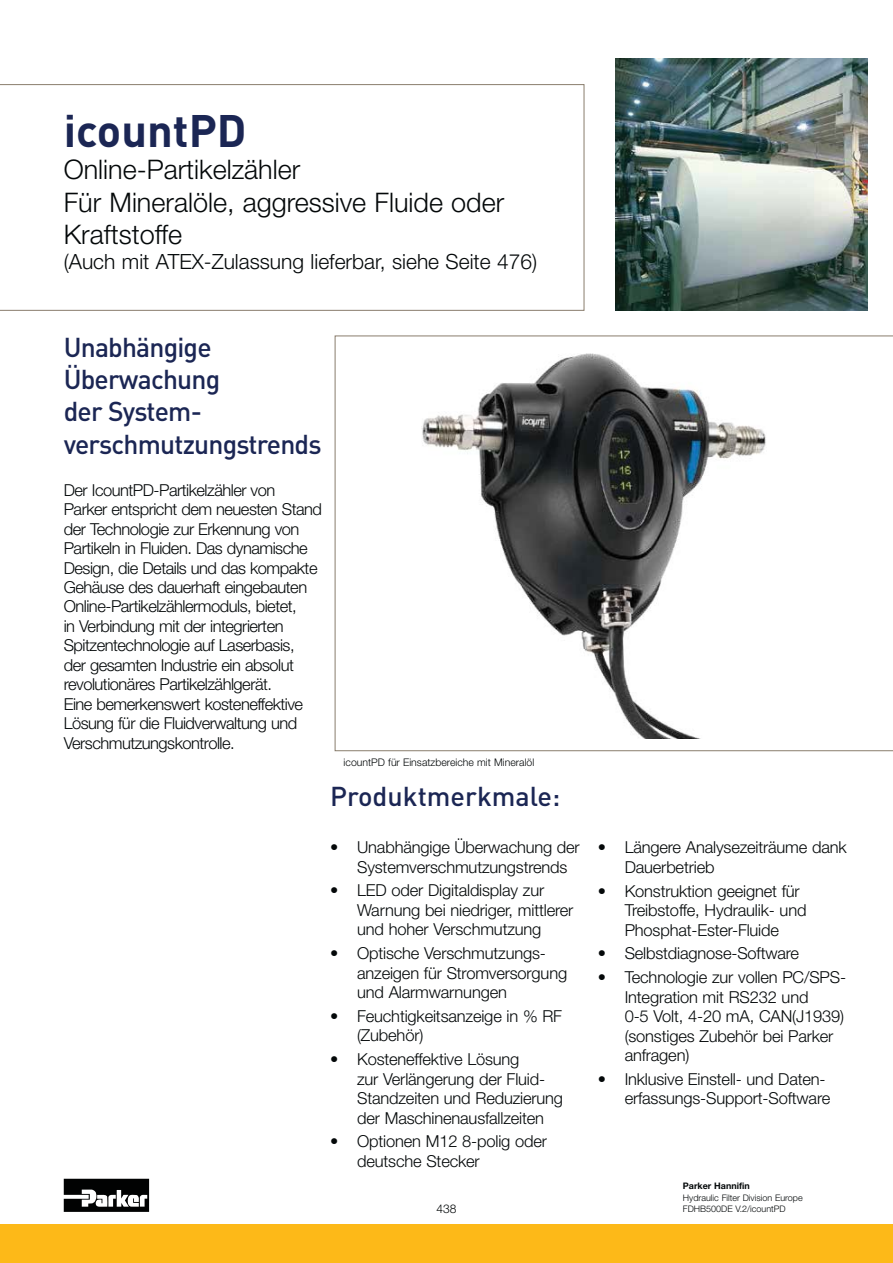
<style>
.page{position:relative;width:893px;height:1263px;background:#fff}
.page>*{position:absolute;margin:0;border:0;box-sizing:border-box;transform-origin:0 0}
.t1{font:700 45px "DINOT";color:#1b2654}
.t2{font:300 27px/32.4px "Helvetica Neue LT Std";color:#040809}
.t3{font:500 27px/32.4px "DINOT";letter-spacing:-.03em;color:#1b2654}
.t4{font:500 27px "DINOT";color:#1b2654}
.t5{font:300 21px "Helvetica Neue LT Std";color:#040809}
.t6{font:300 16.5px/19.5px "Helvetica Neue LT Std";letter-spacing:-.01em;color:#040809}
.t7{font:300 16.5px/19.5px "Helvetica Neue LT Std";letter-spacing:-.03em;color:#040809}
.t8{font:300 12px "Helvetica Neue LT Std";color:#040809}
.t9{font:300 10.5px "Helvetica Neue LT Std";color:#040809}
.t10{font:300 9px/11.2px "Helvetica Neue LT Std";color:#040809}
.t11{font:700 9px "Helvetica Neue LT Std";color:#040809}
</style>
<div class="page">
<div style="left:0;top:1224px;width:893px;height:39px;background:#fdb918"></div>
<svg style="left:64px;top:1179px;width:85px;height:33px"></svg>
<svg style="left:335px;top:336px;width:558px;height:415px"></svg>
<img style="left:386px;top:340px;width:425px;height:399px">
<svg style="left:0;top:84px;width:584px;height:227px"></svg>
<img style="left:615px;top:59px;width:252px;height:252px">
<h1 class="t1" style="left:64px;top:105px;width:184px">icountPD</h1>
<h2 class="t2" style="left:64px;top:156px;width:442px">Online-Partikelzähler<br>Für Mineralöle, aggressive Fluide oder<br>Kraftstoffe</h2>
<p class="t5" style="left:64px;top:254px;width:475px">(Auch mit ATEX-Zulassung lieferbar, siehe Seite 476)</p>
<h2 class="t3" style="left:64px;top:333px;width:259px">Unabhängige<br>Überwachung<br>der System&shy;verschmutzungs trends</h2>
<p class="t7" style="left:64px;top:481px;width:260px">Der IcountPD-Partikelzähler von Parker entspricht dem neuesten Stand der Technologie zur Erkennung von Partikeln in Fluiden. Das dynamische Design, die Details und das kompakte Gehäuse des dauerhaft eingebauten Online-Partikelzählermoduls, bietet,<br>in Verbindung mit der integrierten Spitzentechnologie auf Laserbasis,<br>der gesamten Industrie ein absolut revolutionäres Partikelzählgerät.<br>Eine bemerkenswert kosteneffektive Lösung für die Fluidverwaltung und Verschmutzungskontrolle.</p>
<p class="t9" style="left:344px;top:758px;width:192px">icountPD für Einsatzbereiche mit Mineralöl</p>
<h2 class="t4" style="left:330px;top:786px;width:232px">Produktmerkmale:</h2>
<p class="t6" style="left:357px;top:839px;width:224px;text-indent:-27px">• Unabhängige Überwachung der<br>Systemverschmutzungstrends</p>
<p class="t6" style="left:357px;top:882px;width:218px;text-indent:-27px">• LED oder Digitaldisplay zur<br>Warnung bei niedriger, mittlerer und hoher Verschmutzung</p>
<p class="t6" style="left:357px;top:945px;width:212px;text-indent:-27px">• Optische Verschmutzungs&shy;anzeigen für Stromversorgung und Alarmwarnungen</p>
<p class="t6" style="left:357px;top:1008px;width:206px;text-indent:-27px">• Feuchtigkeitsanzeige in % RF (Zubehör)</p>
<p class="t6" style="left:357px;top:1051px;width:207px;text-indent:-27px">• Kosteneffektive Lösung<br>zur Verlängerung der Fluid-<br>Standzeiten und Reduzierung der Maschinenausfallzeiten</p>
<p class="t6" style="left:357px;top:1133px;width:191px;text-indent:-27px">• Optionen M12 8-polig oder deutsche Stecker</p>
<p class="t8" style="left:436px;top:1205px;width:22px">438</p>
<p class="t6" style="left:625px;top:839px;width:224px;text-indent:-27px">• Längere Analysezeiträume dank<br>Dauerbetrieb</p>
<p class="t6" style="left:625px;top:882px;width:183px;text-indent:-27px">• Konstruktion geeignet für<br>Treibstoffe, Hydraulik- und<br>Phosphat-Ester-Fluide</p>
<p class="t6" style="left:598px;top:945px;width:203px">• Selbstdiagnose-Software</p>
<p class="t6" style="left:625px;top:969px;width:223px;text-indent:-27px">• Technologie zur vollen PC/SPS-<br>Integration mit RS232 und<br>0-5 Volt, 4-20 mA, CAN(J1939) (sonstiges Zubehör bei Parker anfragen)</p>
<p class="t6" style="left:598px;top:1071px;width:234px;text-align:right">• Inklusive Einstell- und Daten&shy;erfassungs-Support-Software</p>
<p class="t11" style="left:683px;top:1183px;width:68px">Parker Hannifin</p>
<p class="t10" style="left:683px;top:1192px;width:121px">Hydraulic Filter Division Europe<br>FDHB500DE V.2/icountPD</p>
</div>
